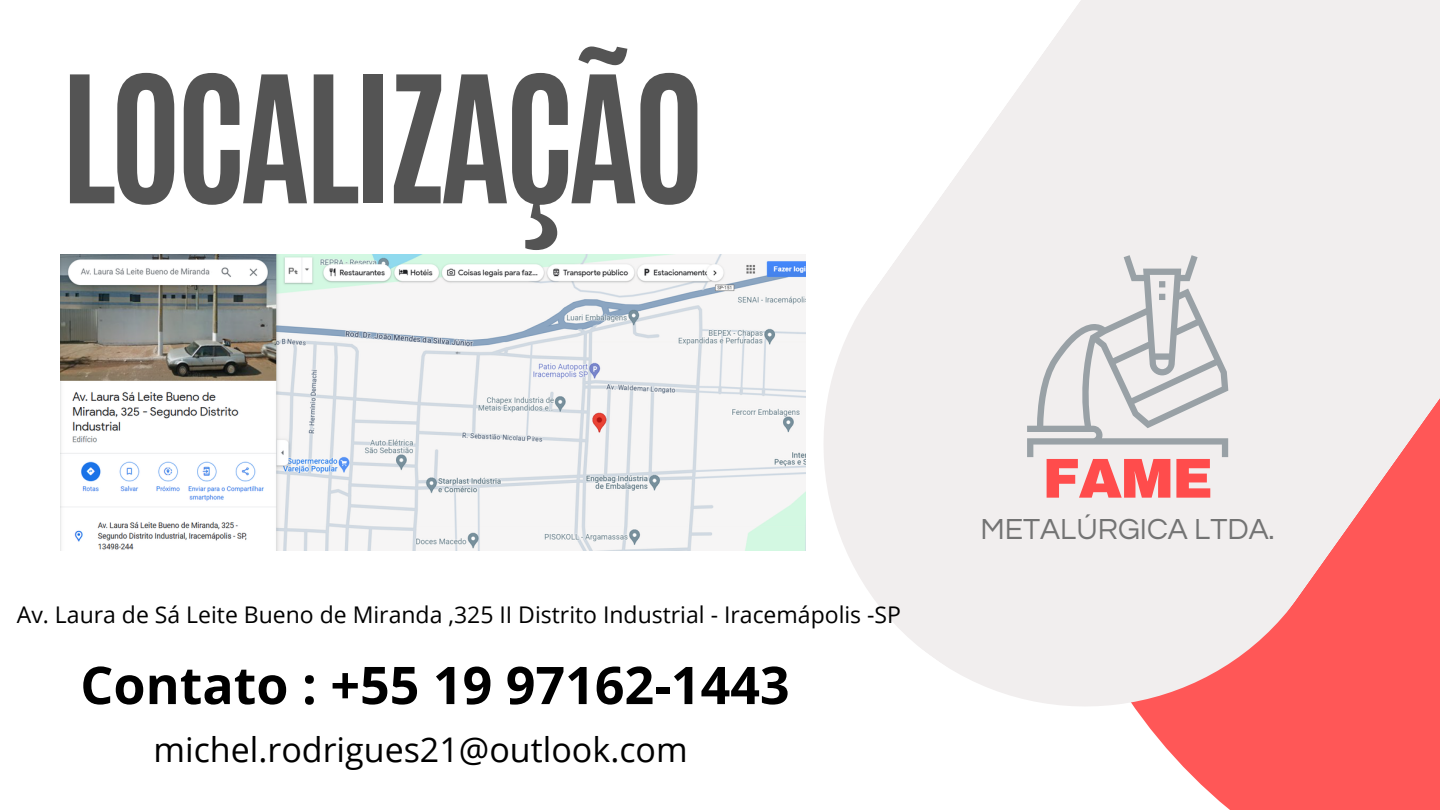
<style>
.page{position:relative;width:1440px;height:810px;background:#fff}
.page>*{position:absolute;margin:0;border:0;box-sizing:border-box;transform-origin:0 0}
.t1{font:700 150px "Antonio";letter-spacing:-.045em;color:#545454}
.t2{font:900 56.3px "Archivo";color:#ff4c4c}
.t3{font:700 52px "Open Sans";color:#000}
.t4{font:34px "Open Sans";color:#000}
.t5{font:30.2px "Questrial";color:#737373}
.t6{font:23px "Open Sans";color:#000}
</style>
<div class="page">
<svg style="left:1161px;top:742px;width:279px;height:68px;background:#ff6a6a"></svg>
<svg style="left:788px;top:0;width:652px;height:742px;fill:#f1eeee"></svg>
<svg style="left:1027px;top:255px;width:201px;height:202px;background:#deddde"></svg>
<img style="left:60px;top:254px;width:745px;height:296px">
<p class="t1" style="left:60px;top:32px;width:647px">LOCALIZAÇÃO</p>
<p class="t6" style="left:17px;top:598px;width:886px">Av. Laura de Sá Leite Bueno de Miranda ,325 II Distrito Industrial - Iracemápolis -SP</p>
<p class="t3" style="left:80px;top:649px;width:711px">Contato : +55 19 97162-1443</p>
<p class="t4" style="left:153px;top:725px;width:536px">michel.rodrigues21@outlook.com</p>
<p class="t2" style="left:1042px;top:448px;width:172px">FAME</p>
<p class="t5" style="left:981px;top:514px;width:296px">METALÚRGICA LTDA.</p>
</div>
